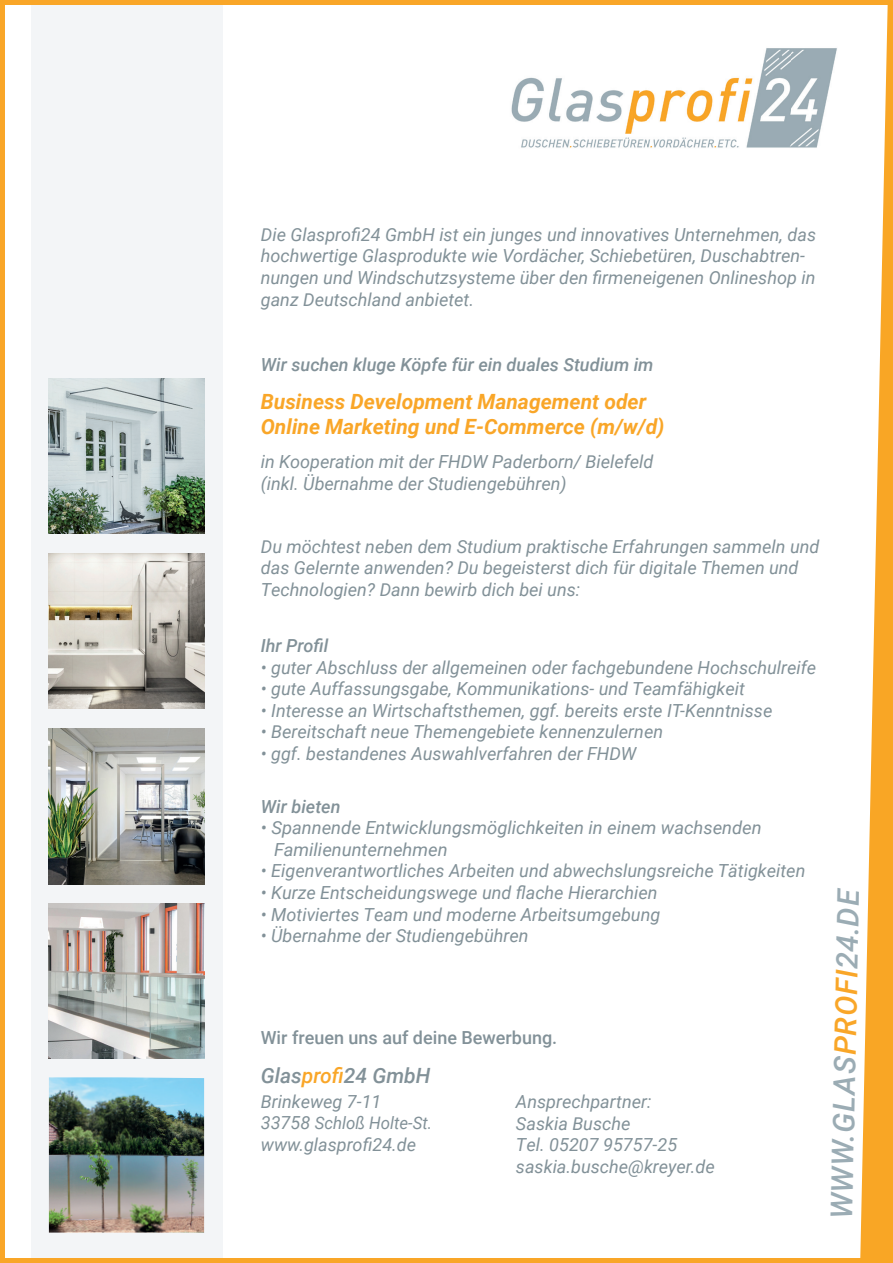
<style>
.page{position:relative;width:893px;height:1263px;background:#fff}
.page>*{position:absolute;margin:0;border:0;box-sizing:border-box;transform-origin:0 0}
.t1{font:italic 500 30px "Roboto";color:#9bacb4}
.t2{font:italic 700 21px/25.2px "Roboto";color:#f9a628}
.t3{font:italic 500 21px "Roboto";color:#829198}
.t4{font:italic 18px/21.6px "Roboto";color:#829198}
.t5{font:italic 500 18px "Roboto";color:#829198}
.t6{font:500 18px "Roboto";color:#829198}
.t7{font:italic 17.25px "Roboto";color:#829198}
.s1{color:#f9a628}
.s2{font-size:18px}
</style>
<div class="page">
<div style="left:31px;top:0;width:192px;height:1263px;background:#f3f5f7"></div>
<div style="left:0;top:1px;width:5px;height:1261px;background:#f9a628"></div>
<hr style="left:0;top:0;width:893px;height:4px;background:#f9a628">
<div style="left:0;top:1258px;width:893px;height:5px;background:#f9a628"></div>
<svg style="left:860px;top:4px;width:33px;height:1254px"></svg>
<img style="left:511px;top:48px;width:326px;height:100px">
<img style="left:49px;top:554px;width:155px;height:155px">
<img style="left:49px;top:729px;width:155px;height:155px">
<img style="left:49px;top:903px;width:155px;height:156px">
<img style="left:49px;top:1077px;width:155px;height:155px">
<img style="left:49px;top:378px;width:155px;height:156px">
<p class="t4" style="left:261px;top:223px;width:557px">Die Glasprofi24 GmbH ist ein junges und innovatives Unternehmen, das hochwertige Glasprodukte wie Vordächer, Schiebetüren, Duschabtren&shy;nungen und Windschutzsysteme über den firmeneigenen Onlineshop in ganz Deutschland anbietet.</p>
<p class="t5" style="left:261px;top:352px;width:394px">Wir suchen kluge Köpfe für ein duales Studium im</p>
<p class="t2" style="left:261px;top:388px;width:405px">Business Development Management oder<br>Online Marketing und E-Commerce (m/w/d)</p>
<p class="t4" style="left:261px;top:451px;width:394px">in Kooperation mit der FHDW Paderborn/ Bielefeld (inkl. Übernahme der Studiengebühren)</p>
<p class="t4" style="left:261px;top:535px;width:560px">Du möchtest neben dem Studium praktische Erfahrungen sammeln und das Gelernte anwenden? Du begeisterst dich für digitale Themen und<br>Technologien? Dann bewirb dich bei uns:</p>
<p class="t5" style="left:261px;top:633px;width:69px">Ihr Profil</p>
<p class="t4" style="left:261px;top:656px;width:557px">• guter Abschluss der allgemeinen oder fachgebundene Hochschulreife</p>
<p class="t4" style="left:261px;top:677px;width:486px">• gute Auffassungsgabe, Kommunikations- und Teamfähigkeit</p>
<p class="t4" style="left:261px;top:699px;width:513px">• Interesse an Wirtschaftsthemen, ggf. bereits erste IT-Kenntnisse</p>
<p class="t4" style="left:261px;top:720px;width:404px">• Bereitschaft neue Themengebiete kennenzulernen</p>
<p class="t4" style="left:261px;top:742px;width:377px">• ggf. bestandenes Auswahlverfahren der FHDW</p>
<p class="t5" style="left:261px;top:793px;width:81px">Wir bieten</p>
<p class="t4" style="left:274px;top:816px;width:489px;text-indent:-13px">• Spannende Entwicklungsmöglichkeiten in einem wachsenden<br>Familienunternehmen</p>
<p class="t4" style="left:261px;top:859px;width:546px">• Eigenverantwortliches Arbeiten und abwechslungsreiche Tätigkeiten</p>
<p class="t4" style="left:261px;top:881px;width:398px">• Kurze Entscheidungswege und flache Hierarchien</p>
<p class="t4" style="left:261px;top:903px;width:401px">• Motiviertes Team und moderne Arbeitsumgebung</p>
<p class="t4" style="left:261px;top:924px;width:269px">• Übernahme der Studiengebühren</p>
<p class="t6" style="left:261px;top:1025px;width:298px">Wir freuen uns auf deine Bewerbung.</p>
<p class="t3" style="left:261px;top:1061px;width:171px">Glas<span class="s1">profi</span>24 GmbH</p>
<p class="t4" style="left:261px;top:1090px;width:122px">Brinkeweg 7-11</p>
<p class="t7" style="left:261px;top:1111px;width:173px"><span class="s2">33758</span> Schloß Holte-St.</p>
<p class="t4" style="left:261px;top:1133px;width:157px">www.glasprofi24.de</p>
<p class="t4" style="left:516px;top:1090px;width:200px">Ansprechpartner:<br>Saskia Busche<br>Tel. 05207 95757-25 saskia.busche@kreyer.de</p>
<h1 class="t1" style="left:821px;top:1219px;width:331px;rotate:-89deg">WWW.GLAS<span class="s1">PROFI</span>24.DE</h1>
</div>
